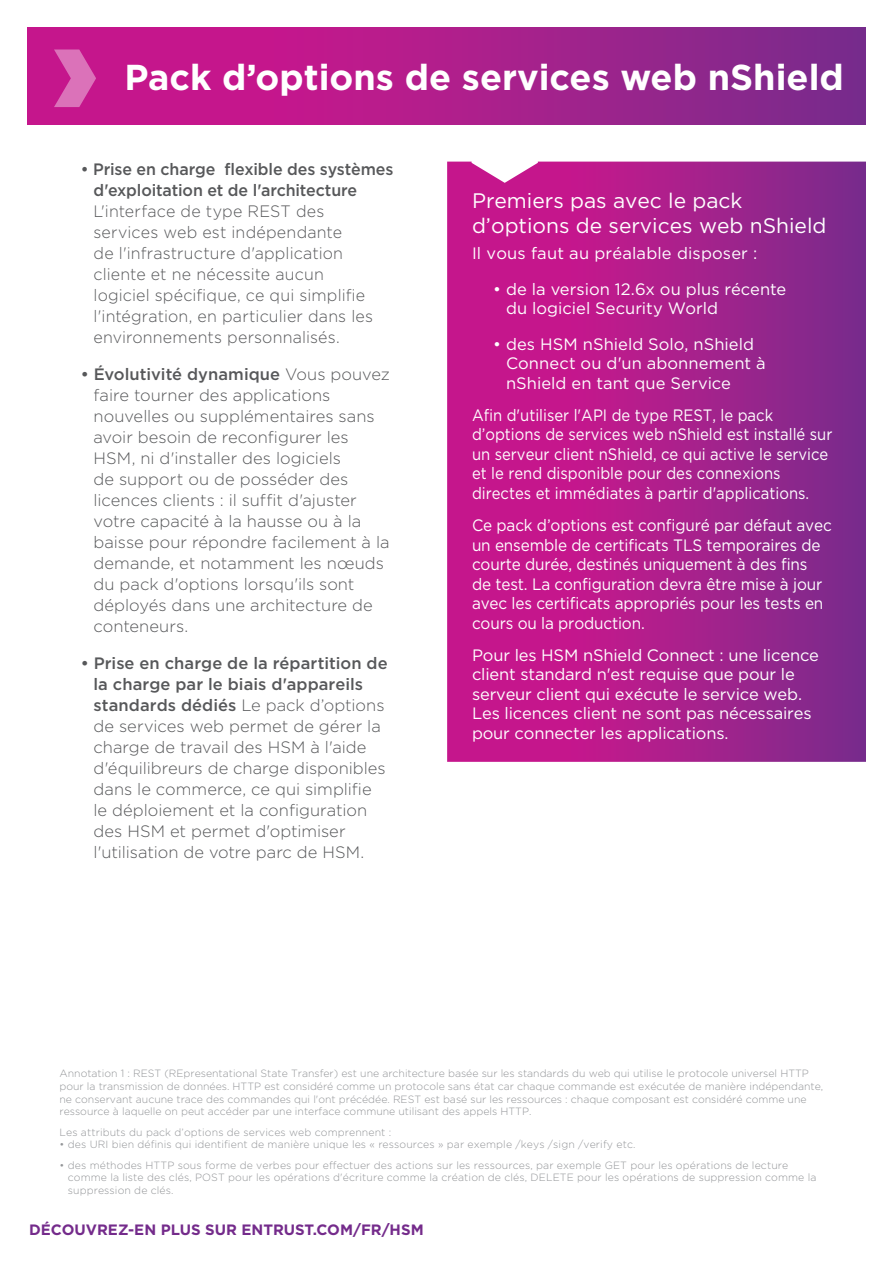
<style>
.page{position:relative;width:893px;height:1263px;background:#fff}
.page>*{position:absolute;margin:0;border:0;box-sizing:border-box;transform-origin:0 0}
._1_Back_Page_Title{font:700 36px "Gotham";color:#fff}
._3_Header{font:21px/25.5px "Gotham";color:#fff}
.t1{font:300 16.5px/21px "Gotham";letter-spacing:.005em;color:#57585a}
._4_Body_Text{font:16.5px/19.5px "Gotham";letter-spacing:-.01em;color:#fff}
._4_Body_Text-2{font:16.5px/19.5px "Gotham";letter-spacing:-.01em;color:#fff;scale:.93 1}
._4_Body_Text-3{font:16.5px/19.5px "Gotham";letter-spacing:-.01em;color:#fff;scale:.9 1}
._4_Body_Text-4{font:16.5px "Gotham";letter-spacing:.01em;color:#fff}
.t2{font:700 15px "Gotham";color:#742b8b}
._6_Referances{font:300 10.5px/12.8px "Gotham";color:#939598}
.s1{font-weight:500}
</style>
<div class="page">
<svg style="left:27px;top:27px;width:839px;height:98px;background:#a91e8b"></svg>
<svg style="left:54px;top:50px;width:42px;height:57px;background:#d24da7"></svg>
<svg style="left:447px;top:162px;width:419px;height:600px;background:#ab1f8c"></svg>
<p class="_1_Back_Page_Title" style="left:124px;top:54px;width:721px">Pack d’options de services web nShield</p>
<p class="t1" style="left:94px;top:158px;width:301px;text-indent:-13px"><span class="s1">• Prise en charge flexible des systèmes d'exploitation et de l'architecture </span>L'interface de type REST des<br>services web est indépendante<br>de l'infrastructure d'application cliente et ne nécessite aucun<br>logiciel spécifique, ce qui simplifie l'intégration, en particulier dans les environnements personnalisés.</p>
<p class="t1" style="left:94px;top:363px;width:298px;text-indent:-13px"><span class="s1">• Évolutivité dynamique</span> Vous pouvez faire tourner des applications nouvelles ou supplémentaires sans avoir besoin de reconfigurer les<br>HSM, ni d'installer des logiciels<br>de support ou de posséder des licences clients : il suffit d'ajuster votre capacité à la hausse ou à la baisse pour répondre facilement à la demande, et notamment les nœuds du pack d'options lorsqu'ils sont déployés dans une architecture de conteneurs.</p>
<p class="t1" style="left:94px;top:652px;width:296px;text-indent:-13px"><span class="s1">• Prise en charge de la répartition de la charge par le biais d'appareils standards dédiés</span> Le pack d’options de services web permet de gérer la charge de travail des HSM à l'aide d'équilibreurs de charge disponibles dans le commerce, ce qui simplifie le déploiement et la configuration des HSM et permet d'optimiser l'utilisation de votre parc de HSM.</p>
<p class="_3_Header" style="left:472px;top:188px;width:356px">Premiers pas avec le pack d’options de services web nShield</p>
<p class="_4_Body_Text-4" style="left:472px;top:243px;width:287px">Il vous faut au préalable disposer :</p>
<p class="_4_Body_Text" style="left:506px;top:279px;width:282px;text-indent:-13px">• de la version 12.6x ou plus récente du logiciel Security World</p>
<p class="_4_Body_Text" style="left:506px;top:334px;width:261px;text-indent:-13px">• des HSM nShield Solo, nShield<br>Connect ou d'un abonnement à nShield en tant que Service</p>
<p class="_4_Body_Text-3" style="left:472px;top:405px;width:402px">Afin d'utiliser l'API de type REST, le pack d’options de services web nShield est installé sur un serveur client nShield, ce qui active le service et le rend disponible pour des connexions directes et immédiates à partir d'applications.</p>
<p class="_4_Body_Text-2" style="left:472px;top:515px;width:388px">Ce pack d’options est configuré par défaut avec un ensemble de certificats TLS temporaires de courte durée, destinés uniquement à des fins<br>de test. La configuration devra être mise à jour avec les certificats appropriés pour les tests en cours ou la production.</p>
<p class="_4_Body_Text" style="left:472px;top:645px;width:348px">Pour les HSM nShield Connect : une licence client standard n'est requise que pour le serveur client qui exécute le service web.<br>Les licences client ne sont pas nécessaires pour connecter les applications.</p>
<p class="_6_Referances" style="left:60px;top:1067px;width:765px">Annotation 1 : REST (REpresentational State Transfer) est une architecture basée sur les standards du web qui utilise le protocole universel HTTP pour la transmission de données. HTTP est considéré comme un protocole sans état car chaque commande est exécutée de manière indépendante, ne conservant aucune trace des commandes qui l'ont précédée. REST est basé sur les ressources : chaque composant est considéré comme une ressource à laquelle on peut accéder par une interface commune utilisant des appels HTTP.</p>
<p class="_6_Referances" style="left:60px;top:1125px;width:333px">Les attributs du pack d’options de services web comprennent :</p>
<p class="_6_Referances" style="left:60px;top:1138px;width:577px">• des URI bien définis qui identifient de manière unique les « ressources » par exemple /keys /sign /verify etc.</p>
<p class="_6_Referances" style="left:68px;top:1158px;width:750px;text-indent:-8px">• des méthodes HTTP sous forme de verbes pour effectuer des actions sur les ressources, par exemple GET pour les opérations de lecture comme la liste des clés, POST pour les opérations d'écriture comme la création de clés, DELETE pour les opérations de suppression comme la suppression de clés.</p>
<p class="t2" style="left:29px;top:1219px;width:396px">DÉCOUVREZ-EN PLUS SUR ENTRUST.COM/FR/HSM</p>
</div>
